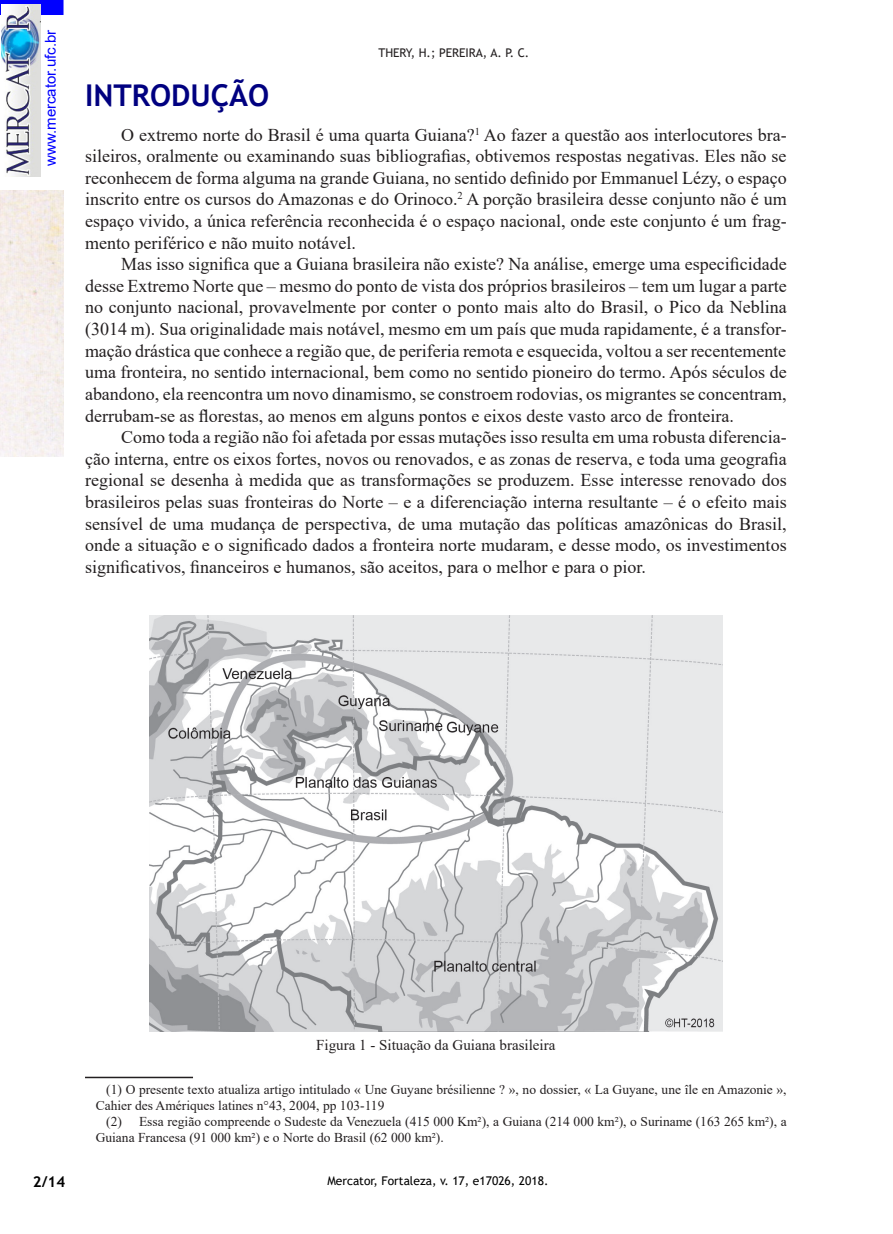
<style>
.page{position:relative;width:893px;height:1234px;background:#fff}
.page>*{position:absolute;margin:0;border:0;box-sizing:border-box;transform-origin:0 0}
.SUBTÍTULO_1{font:700 30px "Trebuchet MS";color:#000080}
.t1{font:18px/21.6px "Times New Roman";color:#231f20;text-align:justify}
.LEGENDA{font:15px "Times New Roman";color:#231f20}
.t2{font:15px "Arial";color:#00f}
.t3{font:700 15px "Trebuchet MS";color:#000}
.NOTAS_NO_FIM_DO_TEXT{font:13.5px/16.2px "Times New Roman";color:#231f20}
.t4{font:12px "Trebuchet MS";color:#000}
.t5{font:12px "Trebuchet MS";color:#231f20}
</style>
<div class="page">
<img style="left:0;top:190px;width:64px;height:266px">
<div style="left:0;top:0;width:64px;height:15px;background:#00f"></div>
<img style="left:1px;top:4px;width:39px;height:173px">
<img style="left:149px;top:615px;width:574px;height:416px">
<hr style="left:85px;top:1076px;width:108px;height:1px;background:#231f20">
<p class="t2" style="left:40px;top:166px;width:138px;rotate:-90deg">www.mercator.ufc.br</p>
<p class="t5" style="left:378px;top:45px;width:153px">THERY, H.; PEREIRA, A. P. C.</p>
<p class="SUBTÍTULO_1" style="left:85px;top:77px;width:186px">INTRODUÇÃO</p>
<p class="t1" style="left:85px;top:123px;width:703px;text-indent:36px">O extremo norte do Brasil é uma quarta Guiana?<sup>1</sup> Ao fazer a questão aos interlocutores bra&shy;sileiros, oralmente ou examinando suas bibliografias, obtivemos respostas negativas. Eles não se reconhecem de forma alguma na grande Guiana, no sentido definido por Emmanuel Lézy, o espaço inscrito entre os cursos do Amazonas e do Orinoco.<sup>2</sup> A porção brasileira desse conjunto não é um espaço vivido, a única referência reconhecida é o espaço nacional, onde este conjunto é um frag&shy;mento periférico e não muito notável.</p>
<p class="t1" style="left:85px;top:253px;width:703px;text-indent:36px">Mas isso significa que a Guiana brasileira não existe? Na análise, emerge uma especificidade desse Extremo Norte que – mesmo do ponto de vista dos próprios brasileiros – tem um lugar a parte no conjunto nacional, provavelmente por conter o ponto mais alto do Brasil, o Pico da Neblina (3014 m). Sua originalidade mais notável, mesmo em um país que muda rapidamente, é a transfor&shy;mação drástica que conhece a região que, de periferia remota e esquecida, voltou a ser recentemente uma fronteira, no sentido internacional, bem como no sentido pioneiro do termo. Após séculos de abandono, ela reencontra um novo dinamismo, se constroem rodovias, os migrantes se concentram, derrubam-se as florestas, ao menos em alguns pontos e eixos deste vasto arco de fronteira.</p>
<p class="t1" style="left:85px;top:425px;width:703px;text-indent:36px">Como toda a região não foi afetada por essas mutações isso resulta em uma robusta diferencia&shy;ção interna, entre os eixos fortes, novos ou renovados, e as zonas de reserva, e toda uma geografia regional se desenha à medida que as transformações se produzem. Esse interesse renovado dos brasileiros pelas suas fronteiras do Norte – e a diferenciação interna resultante – é o efeito mais sensível de uma mudança de perspectiva, de uma mutação das políticas amazônicas do Brasil, onde a situação e o significado dados a fronteira norte mudaram, e desse modo, os investimentos significativos, financeiros e humanos, são aceitos, para o melhor e para o pior.</p>
<p class="LEGENDA" style="left:316px;top:1033px;width:241px">Figura 1 - Situação da Guiana brasileira</p>
<p class="NOTAS_NO_FIM_DO_TEXT" style="left:96px;top:1080px;width:692px;text-indent:11px">(1) O presente texto atualiza artigo intitulado « Une Guyane brésilienne ? », no dossier, « La Guyane, une île en Amazonie »,<br>Cahier des Amériques latines n°43, 2004, pp 103-119</p>
<p class="NOTAS_NO_FIM_DO_TEXT" style="left:96px;top:1112px;width:692px;text-indent:11px">(2) Essa região compreende o Sudeste da Venezuela (415 000 Km²), a Guiana (214 000 km²), o Suriname (163 265 km²), a<br>Guiana Francesa (91 000 km²) e o Norte do Brasil (62 000 km²).</p>
<p class="t3" style="left:33px;top:1172px;width:34px">2/14</p>
<p class="t4" style="left:327px;top:1172px;width:223px">Mercator, Fortaleza, v. 17, e17026, 2018.</p>
</div>
